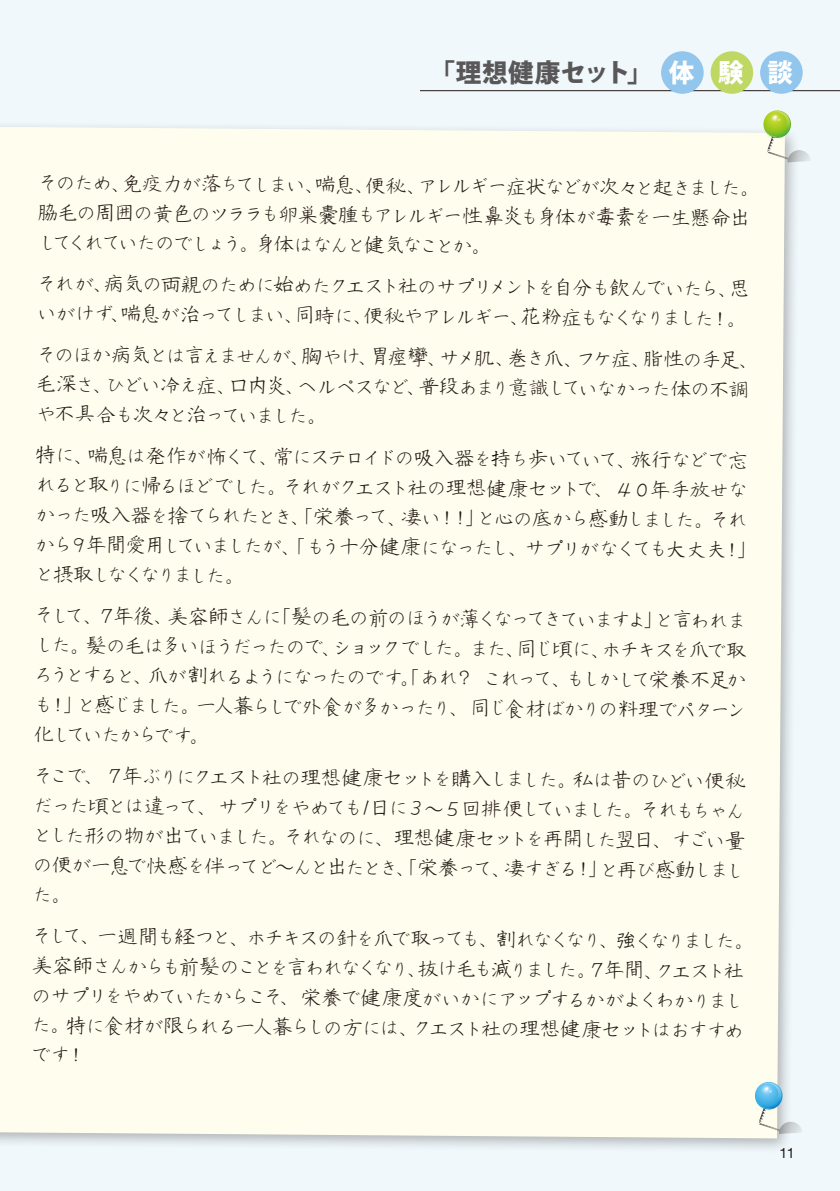
<style>
.page{position:relative;width:840px;height:1191px;background:#fff}
.page>*{position:absolute;margin:0;border:0;box-sizing:border-box;transform-origin:0 0}
.t1{font:800 25.6px "Koz Go Pr 6 N";letter-spacing:.015em;color:#595757}
.t2{font:20.2px/29.8px "Nskhakushuupenkaisho";letter-spacing:-.115em;color:#221815}
.t3{font:20.2px/43.2px "Nskhakushuupenkaisho";letter-spacing:-.15em;color:#221815}
.t4{font:14.2px "Helvetica Neue";color:#221815}
.s1{color:#fff}
</style>
<div class="page">
<div style="left:0;top:0;width:839px;height:1191px;background:#f0f8fc"></div>
<div style="left:0;top:114px;width:799px;height:1039px;background:#221815;opacity:.3"></div>
<div style="left:0;top:127px;width:784px;height:1011px;background:#fffeee"></div>
<hr style="left:420px;top:90px;width:419px;height:1px;background:#221815">
<div style="left:660px;top:51px;width:43px;height:43px;background:#92c6ec;border-radius:50%"></div>
<div style="left:710px;top:51px;width:42px;height:43px;background:#bfd864;border-radius:50%"></div>
<div style="left:759px;top:51px;width:43px;height:43px;background:#92c6ec;border-radius:50%"></div>
<svg style="left:754px;top:1081px;width:48px;height:54px"></svg>
<svg style="left:762px;top:110px;width:48px;height:54px"></svg>
<p class="t1" style="left:429px;top:58px;width:365px">「理想健康セット」 <span class="s1">体 験 談</span></p>
<p class="t2" style="left:37px;top:171px;width:724px;line-height:29.2px">そのため、免疫力が落ちてしまい、喘息、便秘、アレルギー症状などが次々と起きました。脇毛の周囲の黄色のツララも卵巣嚢腫もアレルギー性鼻炎も身体が毒素を一生懸命出してくれていたのでしょう。身体はなんと健気なことか。</p>
<p class="t2" style="left:37px;top:271px;width:714px">それが、病気の両親のために始めたクエスト社のサプリメントを自分も飲んでいたら、思いがけず、喘息が治ってしまい、同時に、便秘やアレルギー、花粉症もなくなりました！。</p>
<p class="t2" style="left:36px;top:342px;width:724px;line-height:29px">そのほか病気とは言えませんが、胸やけ、胃痙攣、サメ肌、巻き爪、フケ症、脂性の手足、毛深さ、ひどい冷え症、口内炎、ヘルペスなど、普段あまり意識していなかった体の不調や不具合も次々と治っていました。</p>
<p class="t2" style="left:35px;top:443px;width:724px">特に、喘息は発作が怖くて、常にステロイドの吸入器を持ち歩いていて、旅行などで忘れると取りに帰るほどでした。それがクエスト社の理想健康セットで、４０年手放せなかった吸入器を捨てられたとき、「栄養って、凄い！！」と心の底から感動しました。それから９年間愛用していましたが、「もう十分健康になったし、サプリがなくても大丈夫！」</p>
<p class="t3" style="left:34px;top:553px;width:714px">と摂取しなくなりました。<br>そして、７年後、美容師さんに「髪の毛の前のほうが薄くなってきていますよ」と言われま</p>
<p class="t2" style="left:34px;top:633px;width:714px;text-align:justify">した。髪の毛は多いほうだったので、ショックでした。また、同じ頃に、ホチキスを爪で取ろうとすると、爪が割れるようになったのです。「あれ？ これって、もしかして栄養不足かも！」と感じました。一人暮らしで外食が多かったり、同じ食材ばかりの料理でパターン</p>
<p class="t2" style="left:33px;top:713px;width:713px;line-height:43.2px">化していたからです。<br>そこで、７年ぶりにクエスト社の理想健康セットを購入しました。私は昔のひどい便秘</p>
<p class="t2" style="left:32px;top:793px;width:714px;text-align:justify">だった頃とは違って、サプリをやめても1日に３〜５回排便していました。それもちゃんとした形の物が出ていました。それなのに、理想健康セットを再開した翌日、すごい量の便が一息で快感を伴ってど〜んと出たとき、「栄養って、凄すぎる！」と再び感動しまし</p>
<p class="t3" style="left:32px;top:872px;width:724px;line-height:43.8px">た。<br>そして、一週間も経つと、ホチキスの針を爪で取っても、割れなくなり、強くなりました。</p>
<p class="t2" style="left:31px;top:953px;width:714px;text-align:justify">美容師さんからも前髪のことを言われなくなり、抜け毛も減りました。７年間、クエスト社のサプリをやめていたからこそ、栄養で健康度がいかにアップするかがよくわかりました。特に食材が限られる一人暮らしの方には、クエスト社の理想健康セットはおすすめ</p>
<p class="t2" style="left:31px;top:1040px;width:57px">です！</p>
<p class="t4" style="left:779px;top:1144px;width:17px">11</p>
</div>
